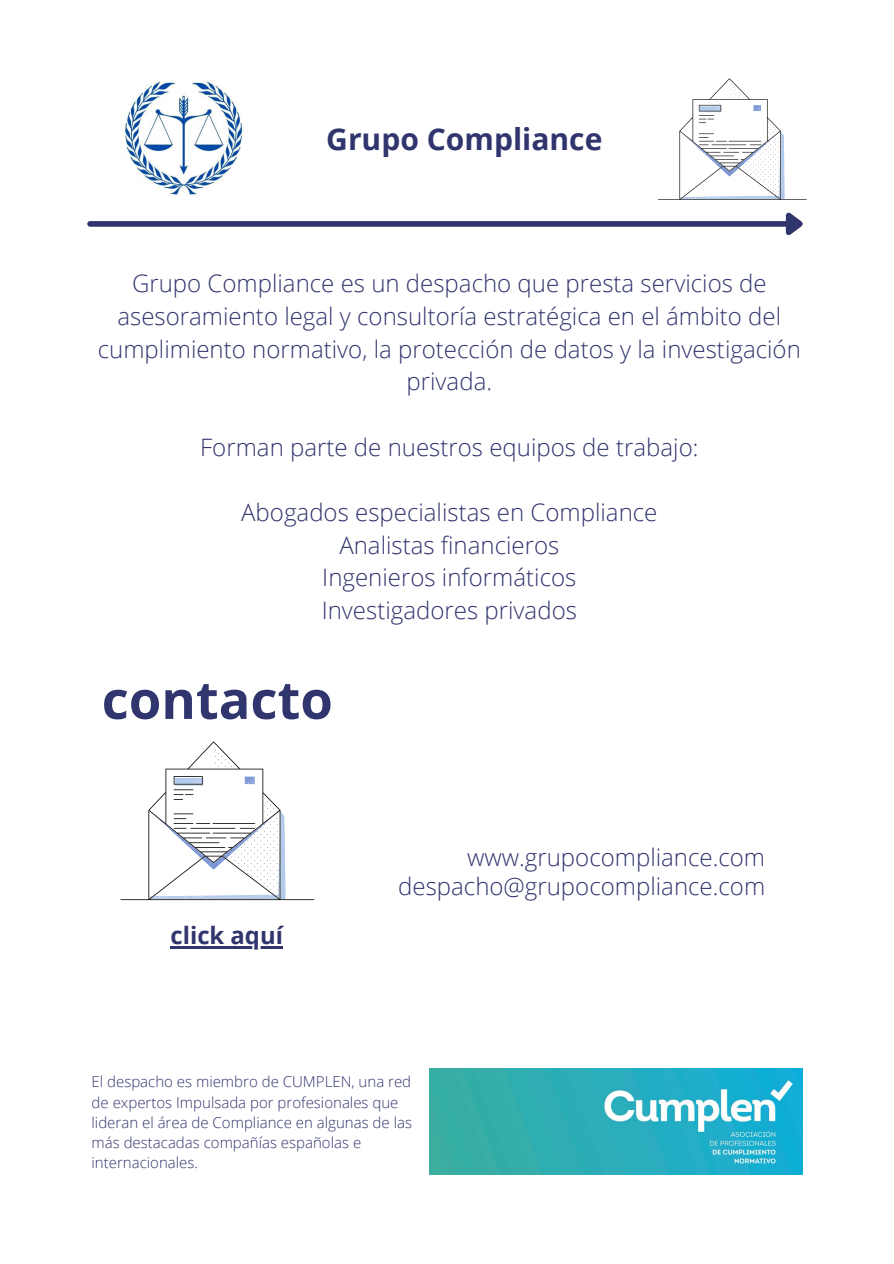
<style>
.page{position:relative;width:894px;height:1264px;background:#fff}
.page>*{position:absolute;margin:0;border:0;box-sizing:border-box;transform-origin:0 0}
.t1{font:700 52.5px "Open Sans";color:#31356e}
.t2{font:700 30px "Open Sans";color:#31356e}
.t3{font:300 24px/32.7px "Open Sans";color:#31356e;text-align:center}
.t4{font:700 23.85px "Open Sans";color:#31356e}
.t5{font:300 15px/20.2px "Open Sans";color:#31356e}
</style>
<div class="page">
<img style="left:429px;top:1068px;width:373px;height:106px">
<svg style="left:658px;top:78px;width:148px;height:122px"></svg>
<div style="left:90px;top:221px;width:695px;height:6px;background:#31356e"></div>
<svg style="left:780px;top:212px;width:23px;height:24px"></svg>
<svg style="left:120px;top:741px;width:194px;height:159px"></svg>
<hr style="left:170px;top:945px;width:113px;height:3px;background:#31356e">
<img style="left:124px;top:80px;width:119px;height:116px">
<p class="t2" style="left:326px;top:118px;width:277px">Grupo Compliance</p>
<p class="t3" style="left:98px;top:267px;width:704px">Grupo Compliance es un despacho que presta servicios de asesoramiento legal y consultoría estratégica en el ámbito del cumplimiento normativo, la protección de datos y la investigación privada.</p>
<p class="t3" style="left:200px;top:430px;width:499px">Forman parte de nuestros equipos de trabajo:</p>
<p class="t3" style="left:241px;top:495px;width:417px">Abogados especialistas en Compliance</p>
<p class="t3" style="left:339px;top:528px;width:221px">Analistas financieros</p>
<p class="t3" style="left:322px;top:560px;width:255px">Ingenieros informáticos</p>
<p class="t3" style="left:321px;top:593px;width:257px">Investigadores privados</p>
<p class="t1" style="left:102px;top:662px;width:232px">contacto</p>
<p class="t4" style="left:170px;top:918px;width:114px">click aquí</p>
<p class="t3" style="left:467px;top:840px;width:299px">www.grupocompliance.com</p>
<p class="t3" style="left:398px;top:869px;width:368px">despacho@grupocompliance.com</p>
<p class="t5" style="left:92px;top:1071px;width:322px">El despacho es miembro de CUMPLEN, una red de expertos Impulsada por profesionales que lideran el área de Compliance en algunas de las más destacadas compañías españolas e internacionales.</p>
</div>
